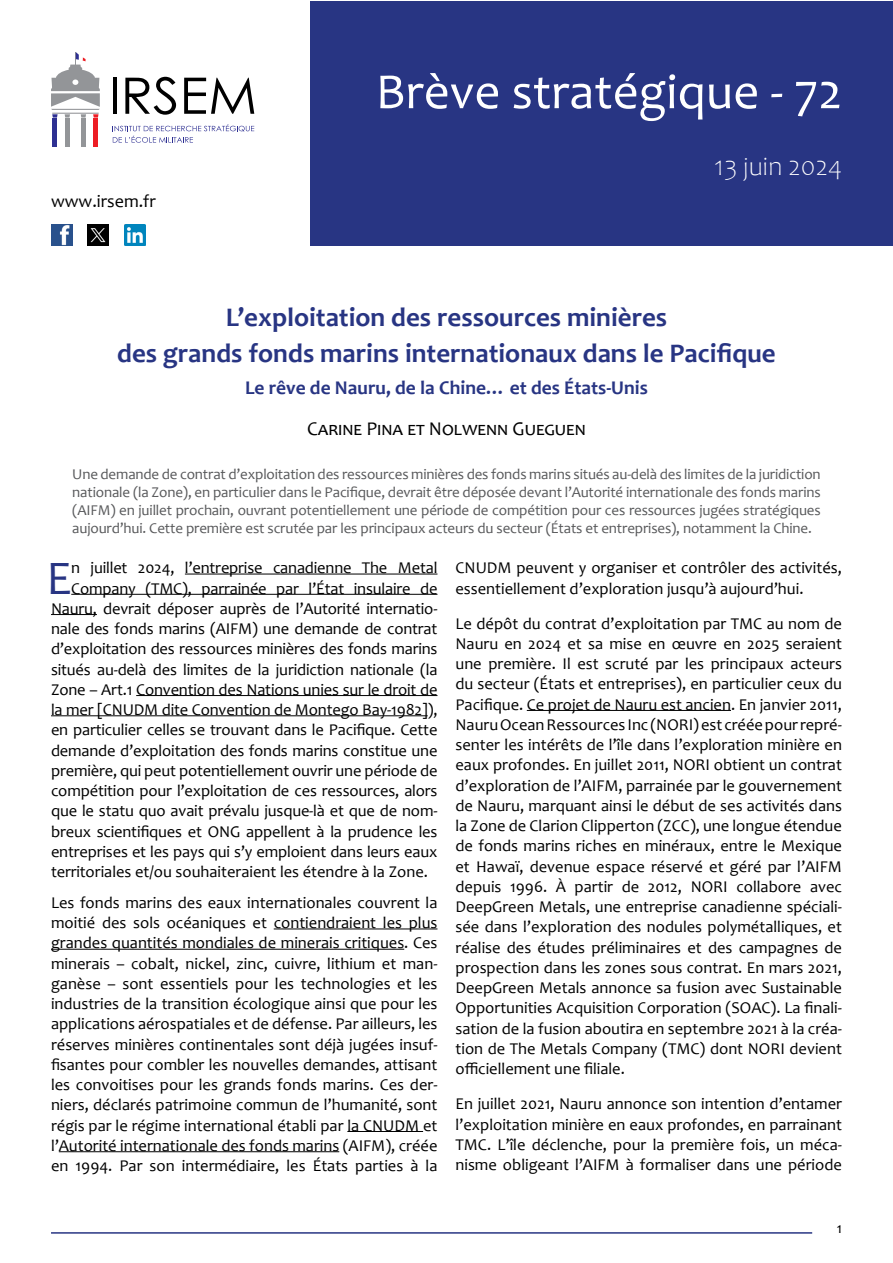
<style>
.page{position:relative;width:893px;height:1263px;background:#fff}
.page>*{position:absolute;margin:0;border:0;box-sizing:border-box;transform-origin:0 0}
.t1{font:51px "Candara";color:#fff}
.t2{font:48.3px "Candara";color:#283583}
.t3{font:700 27px/36px "Candara";color:#283583;text-align:center}
.t4{font:300 27px "Candara";color:#fff}
.t5{font:700 19.5px "Candara";color:#283583}
.t6{font:19.5px "Candara";color:#000}
.t7{font:18px "Candara";color:#000}
.t8{font:16.5px/20.2px "Candara";letter-spacing:-.01em;color:#000;text-align:justify}
.t9{font:15px/18px "Candara";letter-spacing:-.01em;color:#58595b;text-align:justify}
.t10{font:15px "Candara";color:#000}
</style>
<div class="page">
<div style="left:310px;top:1px;width:583px;height:245px;background:#283583"></div>
<hr style="left:51px;top:1232px;width:761px;height:2px;background:#283583">
<hr style="left:53px;top:118px;width:4px;height:29px;background:#2e3092">
<svg style="left:113px;top:124px;width:141px;height:19px"></svg>
<hr style="left:65px;top:118px;width:4px;height:29px;background:#939598">
<hr style="left:81px;top:118px;width:4px;height:29px;background:#939598">
<hr style="left:94px;top:118px;width:4px;height:29px;background:#ed1d24">
<svg style="left:51px;top:52px;width:49px;height:66px"></svg>
<hr style="left:113px;top:78px;width:3px;height:36px;background:#000">
<svg style="left:125px;top:77px;width:51px;height:38px"></svg>
<svg style="left:184px;top:78px;width:70px;height:36px"></svg>
<img style="left:51px;top:224px;width:21px;height:22px">
<img style="left:124px;top:224px;width:21px;height:21px">
<img style="left:88px;top:224px;width:21px;height:22px">
<hr style="left:185px;top:574px;width:252px;height:1px;background:#000">
<hr style="left:71px;top:594px;width:366px;height:1px;background:#000">
<hr style="left:51px;top:614px;width:46px;height:1px;background:#000">
<hr style="left:136px;top:695px;width:301px;height:1px;background:#000">
<hr style="left:51px;top:715px;width:377px;height:1px;background:#000">
<hr style="left:274px;top:928px;width:163px;height:1px;background:#000">
<hr style="left:51px;top:949px;width:353px;height:1px;background:#000">
<hr style="left:347px;top:1131px;width:76px;height:1px;background:#000">
<hr style="left:59px;top:1151px;width:280px;height:1px;background:#000">
<hr style="left:527px;top:710px;width:204px;height:1px;background:#000">
<p class="t7" style="left:51px;top:190px;width:106px">www.irsem.fr</p>
<h1 class="t1" style="left:376px;top:60px;width:468px">Brève stratégique - 72</h1>
<h3 class="t4" style="left:714px;top:151px;width:129px">13 juin 2024</h3>
<h3 class="t3" style="left:117px;top:299px;width:660px">L’exploitation des ressources minières<br>des grands fonds marins internationaux dans le Pacifique</h3>
<p class="t5" style="left:245px;top:376px;width:404px">Le rêve de Nauru, de la Chine… et des États-Unis</p>
<p class="t6" style="left:307px;top:417px;width:280px">Carine Pina et Nolwenn Gueguen</p>
<p class="t9" style="left:72px;top:465px;width:750px">Une demande de contrat d’exploitation des ressources minières des fonds marins situés au-delà des limites de la juridiction nationale (la Zone), en particulier dans le Pacifique, devrait être déposée devant l’Autorité internationale des fonds marins (AIFM) en juillet prochain, ouvrant potentiellement une période de compétition pour ces ressources jugées stratégiques aujourd’hui. Cette première est scrutée par les principaux acteurs du secteur (États et entreprises), notamment la Chine.</p>
<h2 class="t2" style="left:47px;top:547px;width:27px">E</h2>
<p class="t8" style="left:71px;top:558px;width:368px">n juillet 2024, l’entreprise canadienne The Metal</p>
<p class="t8" style="left:71px;top:578px;width:368px">Company (TMC), parrainée par l’État insulaire de</p>
<p class="t8" style="left:51px;top:598px;width:388px">Nauru, devrait déposer auprès de l’Autorité internatio-</p>
<p class="t8" style="left:51px;top:618px;width:388px">nale des fonds marins (AIFM) une demande de contrat</p>
<p class="t8" style="left:51px;top:639px;width:388px">d’exploitation des ressources minières des fonds marins</p>
<p class="t8" style="left:51px;top:659px;width:388px">situés au-delà des limites de la juridiction nationale (la</p>
<p class="t8" style="left:51px;top:679px;width:388px">Zone – Art.1 Convention des Nations unies sur le droit de</p>
<p class="t8" style="left:51px;top:699px;width:388px">la mer [CNUDM dite Convention de Montego Bay-1982]),</p>
<p class="t8" style="left:51px;top:720px;width:388px">en particulier celles se trouvant dans le Pacifique. Cette</p>
<p class="t8" style="left:51px;top:740px;width:388px">demande d’exploitation des fonds marins constitue une</p>
<p class="t8" style="left:51px;top:760px;width:388px">première, qui peut potentiellement ouvrir une période de</p>
<p class="t8" style="left:51px;top:780px;width:388px">compétition pour l’exploitation de ces ressources, alors</p>
<p class="t8" style="left:51px;top:801px;width:388px">que le statu quo avait prévalu jusque-là et que de nom-</p>
<p class="t8" style="left:51px;top:821px;width:388px">breux scientifiques et ONG appellent à la prudence les</p>
<p class="t8" style="left:51px;top:841px;width:388px">entreprises et les pays qui s’y emploient dans leurs eaux</p>
<p class="t8" style="left:51px;top:861px;width:378px">territoriales et/ou souhaiteraient les étendre à la Zone.</p>
<p class="t8" style="left:51px;top:892px;width:388px">Les fonds marins des eaux internationales couvrent la moitié des sols océaniques et contiendraient les plus grandes quantités mondiales de minerais critiques. Ces minerais – cobalt, nickel, zinc, cuivre, lithium et man&shy;ganèse – sont essentiels pour les technologies et les industries de la transition écologique ainsi que pour les applications aérospatiales et de défense. Par ailleurs, les réserves minières continentales sont déjà jugées insuf&shy;fisantes pour combler les nouvelles demandes, attisant les convoitises pour les grands fonds marins. Ces der&shy;niers, déclarés patrimoine commun de l’humanité, sont régis par le régime international établi par la CNUDM et l’Autorité internationale des fonds marins (AIFM), créée en 1994. Par son intermédiaire, les États parties à la</p>
<p class="t8" style="left:455px;top:558px;width:388px">CNUDM peuvent y organiser et contrôler des activités, essentiellement d’exploration jusqu’à aujourd’hui.</p>
<p class="t8" style="left:455px;top:613px;width:388px">Le dépôt du contrat d’exploitation par TMC au nom de Nauru en 2024 et sa mise en œuvre en 2025 seraient une première. Il est scruté par les principaux acteurs du secteur (États et entreprises), en particulier ceux du Pacifique. Ce projet de Nauru est ancien. En janvier 2011, Nauru Ocean Ressources Inc (NORI) est créée pour repré&shy;senter les intérêts de l’île dans l’exploration minière en eaux profondes. En juillet 2011, NORI obtient un contrat d’exploration de l’AIFM, parrainée par le gouvernement de Nauru, marquant ainsi le début de ses activités dans la Zone de Clarion Clipperton (ZCC), une longue étendue de fonds marins riches en minéraux, entre le Mexique et Hawaï, devenue espace réservé et géré par l’AIFM depuis 1996. À partir de 2012, NORI collabore avec DeepGreen Metals, une entreprise canadienne spéciali&shy;sée dans l’exploration des nodules polymétalliques, et réalise des études préliminaires et des campagnes de prospection dans les zones sous contrat. En mars 2021, DeepGreen Metals annonce sa fusion avec Sustainable Opportunities Acquisition Corporation (SOAC). La finali&shy;sation de la fusion aboutira en septembre 2021 à la créa&shy;tion de The Metals Company (TMC) dont NORI devient officiellement une filiale.</p>
<p class="t8" style="left:455px;top:1093px;width:388px">En juillet 2021, Nauru annonce son intention d’entamer l’exploitation minière en eaux profondes, en parrainant TMC. L’île déclenche, pour la première fois, un méca&shy;nisme obligeant l’AIFM à formaliser dans une période</p>
<p class="t10" style="left:837px;top:1218px;width:7px">1</p>
</div>
